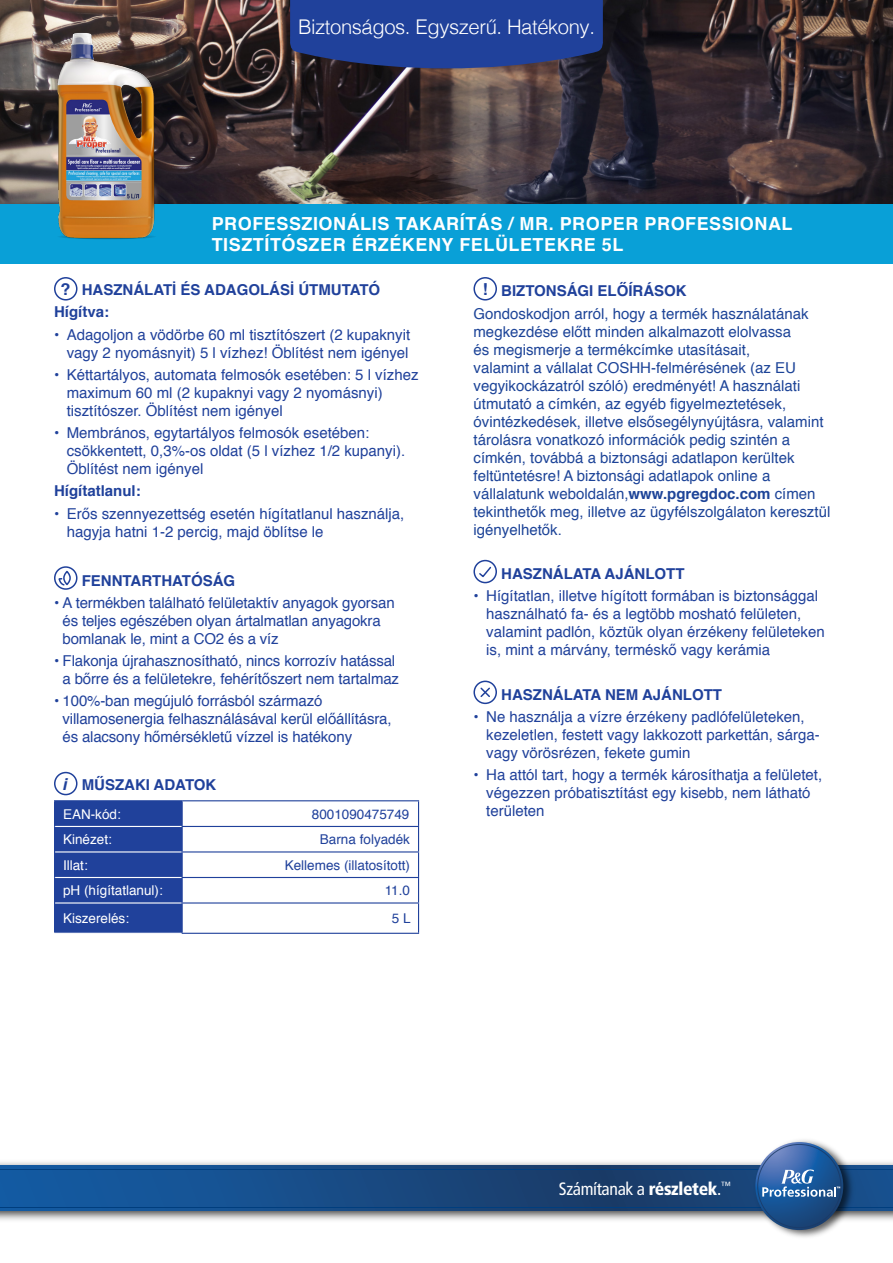
<style>
.page{position:relative;width:893px;height:1263px;background:#fff}
.page>*{position:absolute;margin:0;border:0;box-sizing:border-box;transform-origin:0 0}
.t1{font:300 20.25px "Helvetica";letter-spacing:-.02em;color:#fff}
.t2{font:700 18px/21.6px "Helvetica";letter-spacing:.03em;color:#fff}
.t3{font:condensed 17.85px "Frutiger LT Com";letter-spacing:-.02em;color:#fff}
.t4{font:15px/18px "Helvetica";color:#20419b}
.t5{font:15px/18px "Helvetica";color:#1d4498}
.t6{font:700 15px/22.2px "Helvetica";color:#20419b}
.t7{font:13.5px "Helvetica";color:#20419b}
.t8{font:13.5px "Helvetica";color:#fff}
.s1{font-size:16.5px}
.s2{font-style:italic;font-size:16.5px}
.s3{font-weight:700;font-size:16.5px;color:#20419b}
.s4{font-weight:700;color:#20419b}
.s5{font-weight:700}
.s6{font-weight:900}
</style>
<div class="page">
<img style="left:0;top:0;width:893px;height:204px">
<div style="left:0;top:204px;width:893px;height:60px;background:#09a0d7"></div>
<div style="left:473px;top:277px;width:24px;height:24px;border:2px solid #20419b;border-radius:50%"></div>
<svg style="left:474px;top:561px;width:22px;height:22px"></svg>
<svg style="left:478px;top:565px;width:15px;height:14px"></svg>
<div style="left:473px;top:560px;width:24px;height:23px;border:2px solid #20419b;border-radius:50%"></div>
<svg style="left:480px;top:687px;width:10px;height:10px"></svg>
<div style="left:473px;top:681px;width:24px;height:23px;border:2px solid #20419b;border-radius:50%"></div>
<svg style="left:289px;top:0;width:314px;height:69px;background:#223e90"></svg>
<svg style="left:0;top:1165px;width:893px;height:46px;background:#174a83"></svg>
<hr style="left:0;top:1169px;width:893px;height:1px;background:#003e7e">
<hr style="left:0;top:1207px;width:893px;height:1px;background:#003e7e">
<img style="left:751px;top:1140px;width:106px;height:97px">
<svg style="left:755px;top:1142px;width:88px;height:88px;background:#2a5996"></svg>
<svg style="left:762px;top:1169px;width:78px;height:28px;background:#527fb4"></svg>
<svg style="left:57px;top:234px;width:99px;height:5px"></svg>
<img style="left:56px;top:22px;width:100px;height:216px">
<div style="left:54px;top:277px;width:24px;height:24px;border:2px solid #20419b;border-radius:50%"></div>
<svg style="left:55px;top:567px;width:22px;height:22px"></svg>
<svg style="left:58px;top:577px;width:8px;height:10px"></svg>
<div style="left:63px;top:571px;width:8px;height:14px;border:2px solid #20419b;border-radius:50%"></div>
<div style="left:54px;top:566px;width:24px;height:24px;border:2px solid #20419b;border-radius:50%"></div>
<div style="left:54px;top:772px;width:24px;height:23px;border:2px solid #20419b;border-radius:50%"></div>
<hr style="left:54px;top:800px;width:128px;height:1px;background:#20419b">
<hr style="left:182px;top:800px;width:237px;height:1px;background:#20419b">
<hr style="left:182px;top:826px;width:237px;height:1px;background:#20419b">
<hr style="left:182px;top:851px;width:237px;height:1px;background:#20419b">
<hr style="left:182px;top:877px;width:237px;height:1px;background:#20419b">
<div style="left:54px;top:801px;width:129px;height:132px;background:#20419b"></div>
<svg style="left:418px;top:801px;width:1px;height:101px"></svg>
<hr style="left:54px;top:903px;width:1px;height:30px;background:#20419b">
<hr style="left:182px;top:902px;width:237px;height:1px;background:#20419b">
<hr style="left:182px;top:903px;width:1px;height:30px;background:#20419b">
<hr style="left:418px;top:903px;width:1px;height:30px;background:#20419b">
<hr style="left:182px;top:933px;width:237px;height:1px;background:#20419b">
<hr style="left:55px;top:826px;width:127px;height:1px;background:#fff">
<hr style="left:55px;top:851px;width:127px;height:1px;background:#fff">
<hr style="left:55px;top:877px;width:127px;height:1px;background:#fff">
<hr style="left:55px;top:902px;width:127px;height:1px;background:#fff">
<h1 class="t1" style="left:298px;top:10px;width:298px">Biztonságos. Egyszerű. Hatékony.</h1>
<p class="t2" style="left:212px;top:213px;width:582px">PROFESSZIONÁLIS TAKARÍTÁS / MR. PROPER PROFESSIONAL<br>TISZTÍTÓSZER ÉRZÉKENY FELÜLETEKRE 5L</p>
<p class="t6" style="left:54px;top:279px;width:328px;text-indent:6px"><span class="s1">?</span> HASZNÁLATI ÉS ADAGOLÁSI ÚTMUTATÓ<br>Hígítva:</p>
<p class="t4" style="left:54px;top:326px;width:358px;text-align:right">• Adagoljon a vödörbe 60 ml tisztítószert (2 kupaknyit vagy 2 nyomásnyit) 5 l vízhez! Öblítést nem igényel</p>
<p class="t4" style="left:67px;top:366px;width:353px;text-indent:-13px">• Kéttartályos, automata felmosók esetében: 5 l vízhez maximum 60 ml (2 kupaknyi vagy 2 nyomásnyi) tisztítószer. Öblítést nem igényel</p>
<p class="t4" style="left:67px;top:424px;width:340px;text-indent:-13px">• Membrános, egytartályos felmosók esetében: csökkentett, 0,3%-os oldat (5 l vízhez 1/2 kupanyi).<br>Öblítést nem igényel</p>
<p class="t6" style="left:54px;top:480px;width:88px">Hígítatlanul:</p>
<p class="t4" style="left:67px;top:505px;width:339px;text-indent:-13px">• Erős szennyezettség esetén hígítatlanul használja, hagyja hatni 1-2 percig, majd öblítse le</p>
<p class="t6" style="left:82px;top:569px;width:155px">FENNTARTHATÓSÁG</p>
<p class="t4" style="left:63px;top:594px;width:334px;text-indent:-9px">• A termékben található felületaktív anyagok gyorsan és teljes egészében olyan ártalmatlan anyagokra bomlanak le, mint a CO2 és a víz</p>
<p class="t4" style="left:54px;top:652px;width:347px;text-align:center">• Flakonja újrahasznosítható, nincs korrozív hatással a bőrre és a felületekre, fehérítőszert nem tartalmaz</p>
<p class="t4" style="left:63px;top:692px;width:331px;text-indent:-9px">• 100%-ban megújuló forrásból származó villamosenergia felhasználásával kerül előállításra, és alacsony hőmérsékletű vízzel is hatékony</p>
<p class="t6" style="left:62px;top:774px;width:156px"><span class="s2">i</span> MŰSZAKI ADATOK</p>
<p class="t8" style="left:63px;top:803px;width:59px">EAN-kód:</p>
<p class="t7" style="left:312px;top:803px;width:99px">8001090475749</p>
<p class="t8" style="left:63px;top:829px;width:50px">Kinézet:</p>
<p class="t7" style="left:320px;top:829px;width:92px">Barna folyadék</p>
<p class="t8" style="left:63px;top:855px;width:26px">Illat:</p>
<p class="t7" style="left:285px;top:855px;width:127px">Kellemes (illatosított)</p>
<p class="t8" style="left:63px;top:880px;width:101px">pH (hígítatlanul):</p>
<p class="t7" style="left:385px;top:880px;width:27px">11.0</p>
<p class="t8" style="left:63px;top:908px;width:68px">Kiszerelés:</p>
<p class="t7" style="left:392px;top:908px;width:20px">5 L</p>
<p class="t5" style="left:473px;top:280px;width:337px;line-height:22.2px;text-indent:9px"><span class="s3">!</span> <span class="s4">BIZTONSÁGI ELŐÍRÁSOK<br></span>Gondoskodjon arról, hogy a termék használatának</p>
<p class="t5" style="left:473px;top:323px;width:358px">megkezdése előtt minden alkalmazott elolvassa<br>és megismerje a termékcímke utasításait,<br>valamint a vállalat COSHH-felmérésének (az EU vegyikockázatról szóló) eredményét! A használati útmutató a címkén, az egyéb figyelmeztetések, óvintézkedések, illetve elsősegélynyújtásra, valamint tárolásra vonatkozó információk pedig szintén a címkén, továbbá a biztonsági adatlapon kerültek feltüntetésre! A biztonsági adatlapok online a vállalatunk weboldalán,<span class="s5">www.pgregdoc.com</span> címen tekinthetők meg, illetve az ügyfélszolgálaton keresztül igényelhetők.</p>
<p class="t6" style="left:501px;top:563px;width:185px">HASZNÁLATA AJÁNLOTT</p>
<p class="t4" style="left:486px;top:587px;width:340px;text-indent:-13px">• Hígítatlan, illetve hígított formában is biztonsággal használható fa- és a legtöbb mosható felületen, valamint padlón, köztük olyan érzékeny felületeken is, mint a márvány, terméskő vagy kerámia</p>
<p class="t6" style="left:501px;top:684px;width:222px">HASZNÁLATA NEM AJÁNLOTT</p>
<p class="t4" style="left:486px;top:708px;width:335px;text-indent:-13px">• Ne használja a vízre érzékeny padlófelületeken, kezeletlen, festett vagy lakkozott parkettán, sárga&shy;vagy vörösrézen, fekete gumin</p>
<p class="t4" style="left:486px;top:766px;width:337px;text-indent:-13px">• Ha attól tart, hogy a termék károsíthatja a felületet, végezzen próbatisztítást egy kisebb, nem látható területen</p>
<p class="t3" style="left:559px;top:1179px;width:174px">Számítanak a <span class="s6">részletek</span>.<sup>™</sup></p>
</div>
